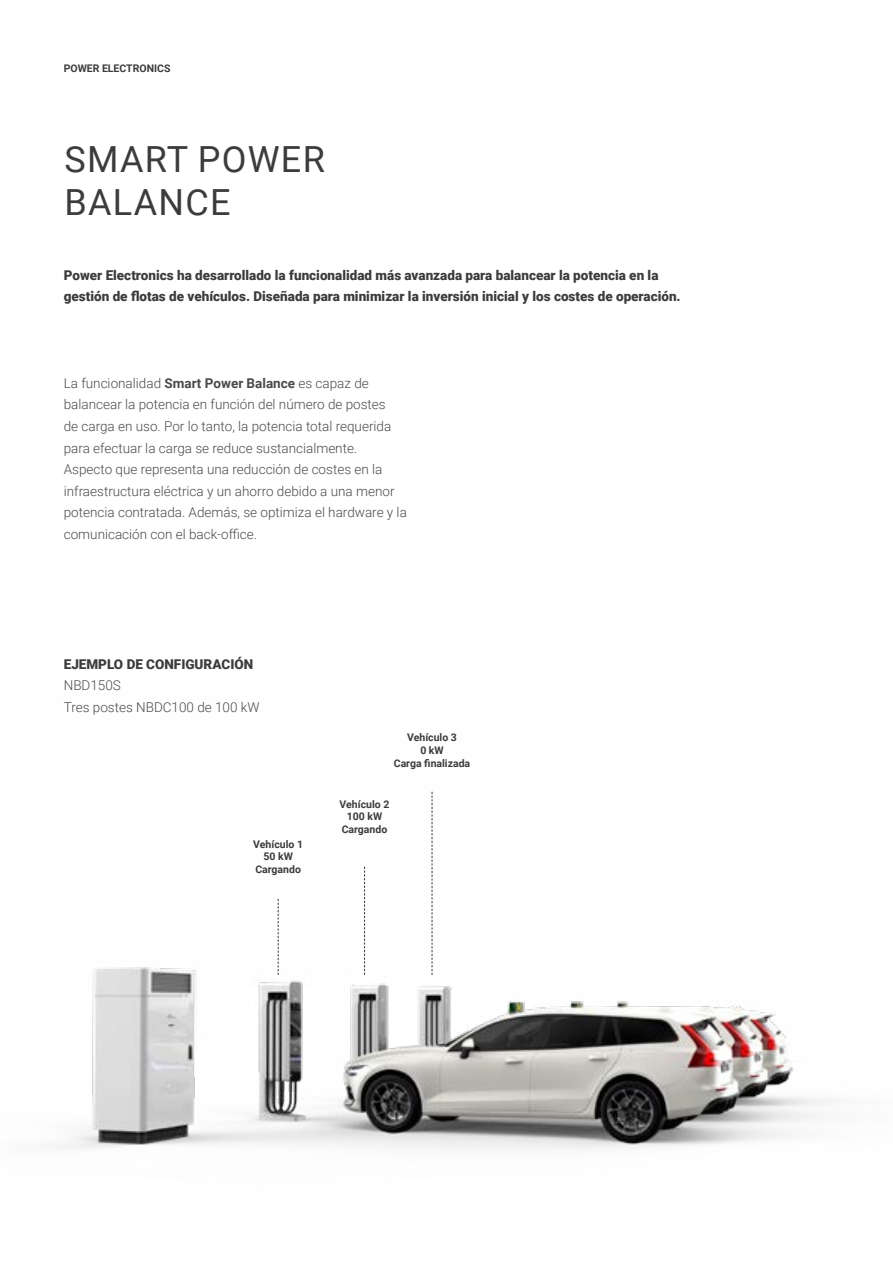
<style>
.page{position:relative;width:893px;height:1263px;background:#fff}
.page>*{position:absolute;margin:0;border:0;box-sizing:border-box;transform-origin:0 0}
.t1{font:36px/43.5px "Roboto";letter-spacing:.035em;color:#3c3c3b}
.t2{font:300 13.5px/21.6px "Roboto";color:#4a4a49}
.t3{font:900 13.5px/21.6px "Roboto";color:#3c3c3b}
.t4{font:700 10.5px/12.6px "Roboto";color:#3c3c3b;text-align:center}
.s1{font-weight:700}
</style>
<div class="page">
<img style="left:62px;top:791px;width:772px;height:359px">
<p class="t4" style="left:64px;top:61px;width:108px">POWER ELECTRONICS</p>
<h1 class="t1" style="left:64px;top:136px;width:262px">SMART POWER<br>BALANCE</h1>
<p class="t3" style="left:64px;top:264px;width:618px">Power Electronics ha desarrollado la funcionalidad más avanzada para balancear la potencia en la gestión de flotas de vehículos. Diseñada para minimizar la inversión inicial y los costes de operación.</p>
<p class="t2" style="left:64px;top:372px;width:345px">La funcionalidad <span class="s1">Smart Power Balance</span> es capaz de balancear la potencia en función del número de postes<br>de carga en uso. Por lo tanto, la potencia total requerida para efectuar la carga se reduce sustancialmente.<br>Aspecto que representa una reducción de costes en la infraestructura eléctrica y un ahorro debido a una menor potencia contratada. Además, se optimiza el hardware y la comunicación con el back-office.</p>
<p class="t3" style="left:64px;top:652px;width:191px">EJEMPLO DE CONFIGURACIÓN</p>
<p class="t2" style="left:64px;top:674px;width:197px">NBD150S<br>Tres postes NBDC100 de 100 kW</p>
<p class="t4" style="left:253px;top:837px;width:51px">Vehículo 1<br>50 kW<br>Cargando</p>
<p class="t4" style="left:394px;top:731px;width:78px">Vehículo 3<br>0 kW<br>Carga finalizada</p>
<p class="t4" style="left:340px;top:797px;width:51px">Vehículo 2<br>100 kW<br>Cargando</p>
</div>
